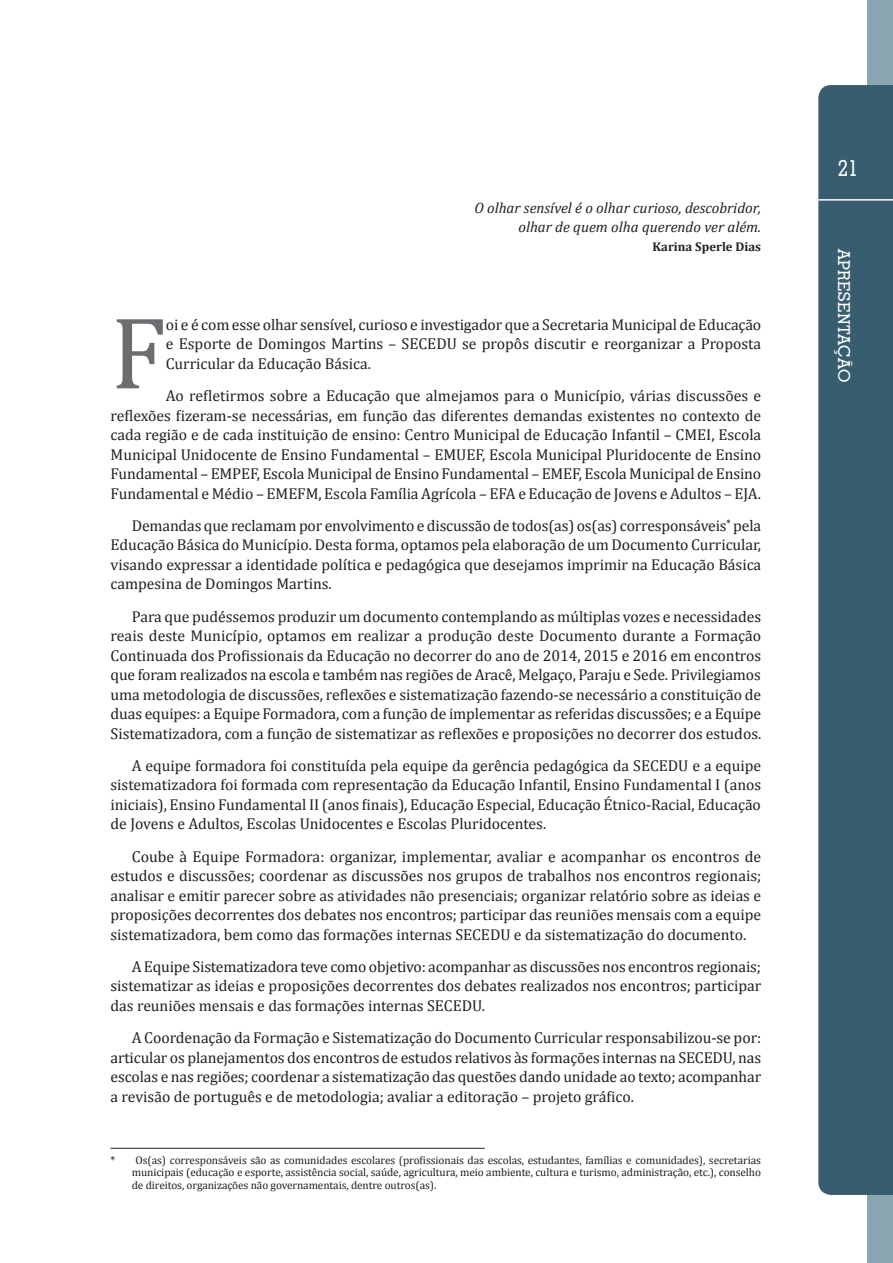
<style>
.page{position:relative;width:893px;height:1263px;background:#fff}
.page>*{position:absolute;margin:0;border:0;box-sizing:border-box;transform-origin:0 0}
.Texto_1_-_Capitulado{font:103.5px "Cambria";color:#6c6d70}
.t1{font:500 22.5px "Geometric Slab 703 BT";color:#fff;scale:.85 1}
.t2{font:500 16.5px "Geometric Slab 703 BT";letter-spacing:.015em;color:#fff}
.Texto_1{font:15.75px/19.5px "Cambria";color:#231f20;text-align:justify}
.Texto_1_-_Capitulado-2{font:15.75px/19.5px "Cambria";color:#231f20;text-align:justify}
.Epígrafe{font:italic 15px "Cambria";color:#231f20}
.Autores{font:700 12.75px "Cambria";color:#231f20}
.Rodape_1{font:11.25px/12.8px "Cambria";letter-spacing:-.01em;color:#231f20;text-align:justify}
</style>
<div class="page">
<hr style="left:111px;top:1148px;width:374px;height:1px;background:#231f20">
<div style="left:867px;top:0;width:26px;height:1263px;background:#8ba6b3"></div>
<div style="left:818px;top:85px;width:75px;height:1110px;background:#375d6e"></div>
<hr style="left:818px;top:199px;width:75px;height:2px;background:#fff">
<p class="Epígrafe" style="left:474px;top:197px;width:288px">O olhar sensível é o olhar curioso, descobridor,</p>
<p class="Epígrafe" style="left:518px;top:217px;width:244px">olhar de quem olha querendo ver além.</p>
<p class="Autores" style="left:652px;top:238px;width:110px">Karina Sperle Dias</p>
<p class="Texto_1_-_Capitulado" style="left:111px;top:292px;width:57px">F</p>
<p class="Texto_1_-_Capitulado-2" style="left:166px;top:315px;width:597px">oi e é com esse olhar sensível, curioso e investigador que a Secretaria Municipal de Educação e Esporte de Domingos Martins – SECEDU se propôs discutir e reorganizar a Proposta Curricular da Educação Básica.</p>
<p class="Texto_1" style="left:111px;top:386px;width:652px;text-indent:55px">Ao refletirmos sobre a Educação que almejamos para o Município, várias discussões e reflexões fizeram-se necessárias, em função das diferentes demandas existentes no contexto de cada região e de cada instituição de ensino: Centro Municipal de Educação Infantil – CMEI, Escola Municipal Unidocente de Ensino Fundamental – EMUEF, Escola Municipal Pluridocente de Ensino Fundamental – EMPEF, Escola Municipal de Ensino Fundamental – EMEF, Escola Municipal de Ensino Fundamental e Médio – EMEFM, Escola Família Agrícola – EFA e Educação de Jovens e Adultos – EJA.</p>
<p class="Texto_1" style="left:111px;top:516px;width:652px;text-indent:21px">Demandas que reclamam por envolvimento e discussão de todos(as) os(as) corresponsáveis<sup>*</sup> pela Educação Básica do Município. Desta forma, optamos pela elaboração de um Documento Curricular, visando expressar a identidade política e pedagógica que desejamos imprimir na Educação Básica campesina de Domingos Martins.</p>
<p class="Texto_1" style="left:111px;top:606px;width:652px;text-indent:21px">Para que pudéssemos produzir um documento contemplando as múltiplas vozes e necessidades reais deste Município, optamos em realizar a produção deste Documento durante a Formação Continuada dos Profissionais da Educação no decorrer do ano de 2014, 2015 e 2016 em encontros que foram realizados na escola e também nas regiões de Aracê, Melgaço, Paraju e Sede. Privilegiamos uma metodologia de discussões, reflexões e sistematização fazendo-se necessário a constituição de duas equipes: a Equipe Formadora, com a função de implementar as referidas discussões; e a Equipe Sistematizadora, com a função de sistematizar as reflexões e proposições no decorrer dos estudos.</p>
<p class="Texto_1" style="left:111px;top:756px;width:652px;text-indent:21px">A equipe formadora foi constituída pela equipe da gerência pedagógica da SECEDU e a equipe sistematizadora foi formada com representação da Educação Infantil, Ensino Fundamental I (anos iniciais), Ensino Fundamental II (anos finais), Educação Especial, Educação Étnico-Racial, Educação de Jovens e Adultos, Escolas Unidocentes e Escolas Pluridocentes.</p>
<p class="Texto_1" style="left:111px;top:846px;width:652px;text-indent:21px">Coube à Equipe Formadora: organizar, implementar, avaliar e acompanhar os encontros de estudos e discussões; coordenar as discussões nos grupos de trabalhos nos encontros regionais; analisar e emitir parecer sobre as atividades não presenciais; organizar relatório sobre as ideias e proposições decorrentes dos debates nos encontros; participar das reuniões mensais com a equipe sistematizadora, bem como das formações internas SECEDU e da sistematização do documento.</p>
<p class="Texto_1" style="left:111px;top:957px;width:652px;text-indent:21px">A Equipe Sistematizadora teve como objetivo: acompanhar as discussões nos encontros regionais; sistematizar as ideias e proposições decorrentes dos debates realizados nos encontros; participar das reuniões mensais e das formações internas SECEDU.</p>
<p class="Texto_1" style="left:111px;top:1028px;width:652px;text-indent:21px">A Coordenação da Formação e Sistematização do Documento Curricular responsabilizou-se por: articular os planejamentos dos encontros de estudos relativos às formações internas na SECEDU, nas escolas e nas regiões; coordenar a sistematização das questões dando unidade ao texto; acompanhar a revisão de português e de metodologia; avaliar a editoração – projeto gráfico.</p>
<p class="Rodape_1" style="left:132px;top:1153px;width:631px;text-indent:-21px">* Os(as) corresponsáveis são as comunidades escolares (profissionais das escolas, estudantes, famílias e comunidades), secretarias municipais (educação e esporte, assistência social, saúde, agricultura, meio ambiente, cultura e turismo, administração, etc.), conselho de direitos, organizações não governamentais, dentre outros(as).</p>
<p class="t1" style="left:838px;top:154px;width:25px">21</p>
<p class="t2" style="left:854px;top:249px;width:135px;rotate:90deg">APRESENTAÇÃO</p>
</div>
